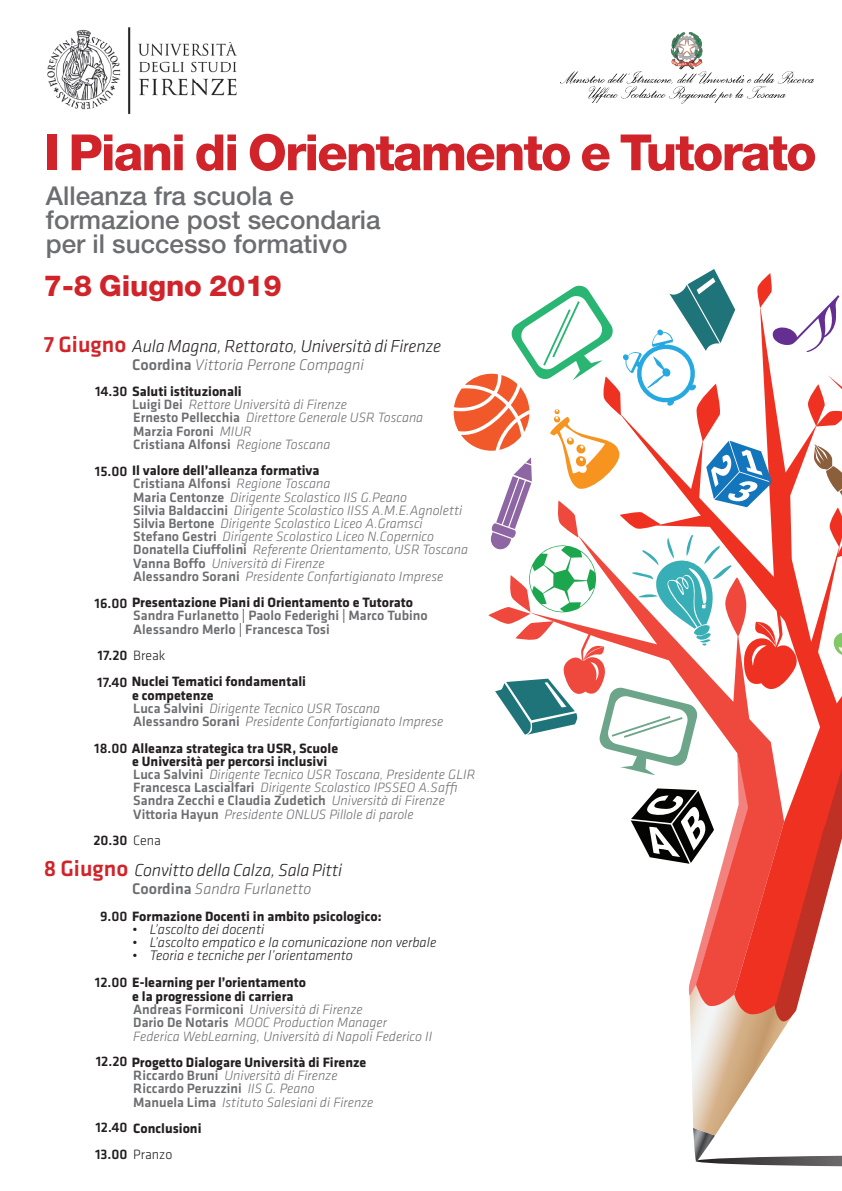
<style>
.page{position:relative;width:842px;height:1191px;background:#fff}
.page>*{position:absolute;margin:0;border:0;box-sizing:border-box;transform-origin:0 0}
.t1{font:800 50px "Helvetica Neue LT Pro";letter-spacing:-.04em;color:#d1232a}
.t2{font:800 29px "Helvetica Neue LT Pro";letter-spacing:-.005em;color:#d1232a}
.t3{font:500 26px/24px "Helvetica Neue LT Pro";color:#6c6d70}
.t4{font:italic 300 18px "Klavika";letter-spacing:-.01em;color:#231f20}
.t5{font:italic 300 16px "Klavika";color:#6c6d70}
.t6{font:italic 300 14.3px "Klavika";color:#231f20}
.t7{font:500 14.3px "Klavika";color:#231f20}
.t8{font:italic 300 14px/13.2px "Klavika";color:#6c6d70}
.t9{font:500 14px/13.2px "Klavika";color:#6c6d70}
.t10{font:700 14px/26.4px "Klavika";color:#231f20}
.s1{font-weight:500;font-style:normal;font-size:23px;color:#d1232a}
.s2{font-weight:500;font-style:normal}
.s3{font-weight:500;font-style:normal;font-size:14.3px;color:#231f20}
.s4{font-weight:700;font-style:normal;color:#231f20}
.s5{font-size:14.3px;color:#231f20}
.s6{font-weight:700;color:#231f20}
.s7{font-weight:300;font-size:14px}
.s8{font-weight:500;font-size:14.3px}
.s9{font-weight:300}
</style>
<div class="page">
<img style="left:47px;top:27px;width:190px;height:87px">
<img style="left:560px;top:32px;width:254px;height:71px">
<svg style="left:495px;top:680px;width:34px;height:55px"></svg>
<svg style="left:529px;top:657px;width:76px;height:78px"></svg>
<svg style="left:658px;top:657px;width:173px;height:29px"></svg>
<svg style="left:454px;top:269px;width:388px;height:388px"></svg>
<svg style="left:598px;top:686px;width:244px;height:480px"></svg>
<img style="left:826px;top:717px;width:16px;height:108px">
<h1 class="t1" style="left:44px;top:123px;width:774px">I Piani di Orientamento e Tutorato</h1>
<h3 class="t3" style="left:46px;top:183px;width:336px">Alleanza fra scuola e formazione post secondaria per il successo formativo</h3>
<h2 class="t2" style="left:44px;top:269px;width:239px">7-8 Giugno 2019</h2>
<p class="t4" style="left:44px;top:336px;width:399px"><span class="s1">7 Giugno</span> Aula Magna, Rettorato, Università di Firenze</p>
<p class="t5" style="left:132px;top:355px;width:234px"><span class="s2">Coordina</span> Vittoria Perrone Compagni</p>
<p class="t8" style="left:132px;top:385px;width:293px;text-indent:-37px"><span class="s3">14.30</span> <span class="s4">Saluti istituzionali<br></span><span class="s2">Luigi Dei</span> Rettore Università di Firenze<br><span class="s2">Ernesto Pellecchia</span> Direttore Generale USR Toscana <span class="s2">Marzia Foroni</span> MIUR<br><span class="s2">Cristiana Alfonsi</span> Regione Toscana</p>
<p class="t8" style="left:133px;top:464px;width:336px;text-indent:-38px"><span class="s3">15.00</span> <span class="s4">Il valore dell’alleanza formativa<br></span><span class="s2">Cristiana Alfonsi</span> Regione Toscana<br><span class="s2">Maria Centonze</span> Dirigente Scolastico IIS G.Peano<br><span class="s2">Silvia Baldaccini</span> Dirigente Scolastico IISS A.M.E.Agnoletti <span class="s2">Silvia Bertone</span> Dirigente Scolastico Liceo A.Gramsci <span class="s2">Stefano Gestri</span> Dirigente Scolastico Liceo N.Copernico <span class="s2">Donatella Ciuffolini</span> Referente Orientamento, USR Toscana <span class="s2">Vanna Boffo</span> Università di Firenze<br><span class="s2">Alessandro Sorani</span> Presidente Confartigianato Imprese</p>
<p class="t9" style="left:133px;top:596px;width:296px;text-indent:-39px"><span class="s5">16.00</span> <span class="s6">Presentazione Piani di Orientamento e Tutorato<br></span>Sandra Furlanetto | Paolo Federighi | Marco Tubino<br>Alessandro Merlo | Francesca Tosi</p>
<p class="t7" style="left:98px;top:648px;width:69px">17.20 <span class="s7">Break</span></p>
<p class="t8" style="left:132px;top:675px;width:313px;text-indent:-35px"><span class="s3">17.40</span> <span class="s4">Nuclei Tematici fondamentali<br>e competenze<br></span><span class="s2">Luca Salvini</span> Dirigente Tecnico USR Toscana <span class="s2">Alessandro Sorani</span> Presidente Confartigianato Imprese</p>
<p class="t8" style="left:132px;top:741px;width:345px;text-indent:-38px"><span class="s3">18.00</span> <span class="s4">Alleanza strategica tra USR, Scuole<br>e Università per percorsi inclusivi<br></span><span class="s2">Luca Salvini</span> Dirigente Tecnico USR Toscana, Presidente GLIR <span class="s2">Francesca Lascialfari</span> Dirigente Scolastico IPSSEO A.Saffi <span class="s2">Sandra Zecchi e Claudia Zudetich</span> Università di Firenze <span class="s2">Vittoria Hayun</span> Presidente ONLUS Pillole di parole</p>
<p class="t7" style="left:93px;top:833px;width:69px">20.30 <span class="s7">Cena</span></p>
<p class="t4" style="left:44px;top:860px;width:300px"><span class="s1">8 Giugno</span> Convitto della Calza, Sala Pitti</p>
<p class="t5" style="left:132px;top:880px;width:181px"><span class="s2">Coordina</span> Sandra Furlanetto</p>
<p class="t10" style="left:100px;top:903px;width:283px"><span class="s8">9.00</span> Formazione Docenti in ambito psicologico:</p>
<p class="t6" style="left:132px;top:921px;width:134px">• L’ascolto dei docenti</p>
<p class="t6" style="left:132px;top:934px;width:306px">• L’ascolto empatico e la comunicazione non verbale</p>
<p class="t6" style="left:132px;top:947px;width:223px">• Teoria e tecniche per l’orientamento</p>
<p class="t8" style="left:132px;top:975px;width:301px;line-height:13.5px;text-indent:-37px"><span class="s3">12.00</span> <span class="s4">E-learning per l’orientamento<br>e la progressione di carriera<br></span><span class="s2">Andreas Formiconi</span> Università di Firenze<br><span class="s2">Dario De Notaris</span> MOOC Production Manager Federica WebLearning, Università di Napoli Federico II</p>
<p class="t8" style="left:133px;top:1056px;width:242px;text-indent:-37px"><span class="s3">12.20</span> <span class="s4">Progetto Dialogare Università di Firenze </span><span class="s2">Riccardo Bruni</span> Università di Firenze <span class="s2">Riccardo Peruzzini</span> IIS G. Peano<br><span class="s2">Manuela Lima</span> Istituto Salesiani di Firenze</p>
<p class="t10" style="left:95px;top:1115px;width:108px"><span class="s8">12.40</span> Conclusioni<br><span class="s8">13.00</span> <span class="s9">Pranzo</span></p>
</div>
